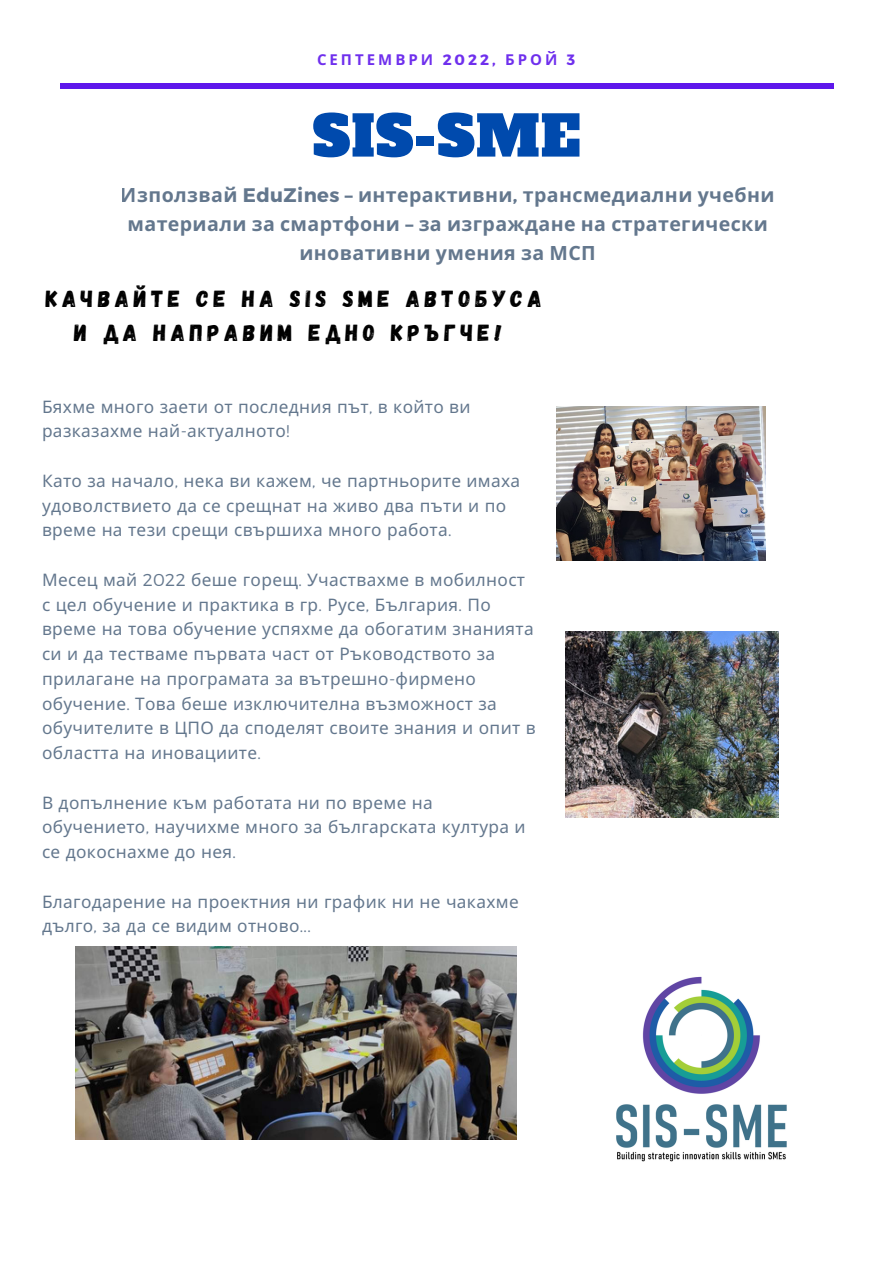
<style>
.page{position:relative;width:893px;height:1264px;background:#fff}
.page>*{position:absolute;margin:0;border:0;box-sizing:border-box;transform-origin:0 0}
.t1{font:55.65px "Alfa Slab One";letter-spacing:.02em;color:#004aad}
.t2{font:23.25px/33.8px "Gagalin";letter-spacing:.2em;color:#000;text-align:center}
.t3{font:700 19.65px/29.2px "Noto Sans";letter-spacing:.02em;color:#516780;text-align:center}
.t4{font:17.25px/24.8px "Noto Sans";letter-spacing:.02em;color:#516780}
.t5{font:700 15px "Noto Sans";letter-spacing:.2em;color:#5e17eb}
.s1{font-family:"Montserrat"}
.s2{font-family:"Montserrat";font-weight:300}
</style>
<div class="page">
<div style="left:60px;top:83px;width:773px;height:6px;background:#5e17eb"></div>
<img style="left:616px;top:976px;width:171px;height:186px">
<img style="left:556px;top:406px;width:209px;height:154px">
<img style="left:75px;top:946px;width:441px;height:193px">
<img style="left:565px;top:631px;width:213px;height:186px">
<p class="t5" style="left:317px;top:49px;width:260px">СЕПТЕМВРИ <span class="s1">2022,</span> БРОЙ <span class="s1">3</span></p>
<h1 class="t1" style="left:313px;top:99px;width:269px">SIS-SME</h1>
<p class="t3" style="left:121px;top:180px;width:655px">Използвай <span class="s1">EduZines –</span> интерактивни<span class="s1">,</span> трансмедиални учебни материали за смартфони <span class="s1">–</span> за изграждане на стратегически иновативни умения за МСП</p>
<h2 class="t2" style="left:46px;top:280px;width:497px">КАЧВАЙТЕ СЕ НА SIS SME АВТОБУСА<br>И ДА НАПРАВИМ ЕДНО КРЪГЧЕ!</h2>
<p class="t4" style="left:42px;top:393px;width:430px">Бяхме много заети от последния път<span class="s2">,</span> в който ви разказахме най<span class="s2">-</span>актуалното<span class="s2">!</span></p>
<p class="t4" style="left:42px;top:468px;width:479px">Като за начало<span class="s2">,</span> нека ви кажем<span class="s2">,</span> че партньорите имаха удоволствието да се срещнат на живо два пъти и по време на тези срещи свършиха много работа<span class="s2">.</span></p>
<p class="t4" style="left:42px;top:567px;width:495px">Месец май <span class="s2">2022</span> беше горещ<span class="s2">.</span> Участвахме в мобилност с цел обучение и практика в гр<span class="s2">.</span> Русе<span class="s2">,</span> България<span class="s2">.</span> По време на това обучение успяхме да обогатим знанията си и да тестваме първата част от Ръководството за прилагане на програмата за вътрешно<span class="s2">-</span>фирмено обучение<span class="s2">.</span> Това беше изключителна възможност за обучителите в ЦПО да споделят своите знания и опит в областта на иновациите<span class="s2">.</span></p>
<p class="t4" style="left:42px;top:789px;width:485px">В допълнение към работата ни по време на обучението<span class="s2">,</span> научихме много за българската култура и се докоснахме до нея<span class="s2">.</span></p>
<p class="t4" style="left:42px;top:888px;width:478px">Благодарение на проектния ни график ни не чакахме дълго<span class="s2">,</span> за да се видим отново<span class="s2">...</span></p>
</div>
